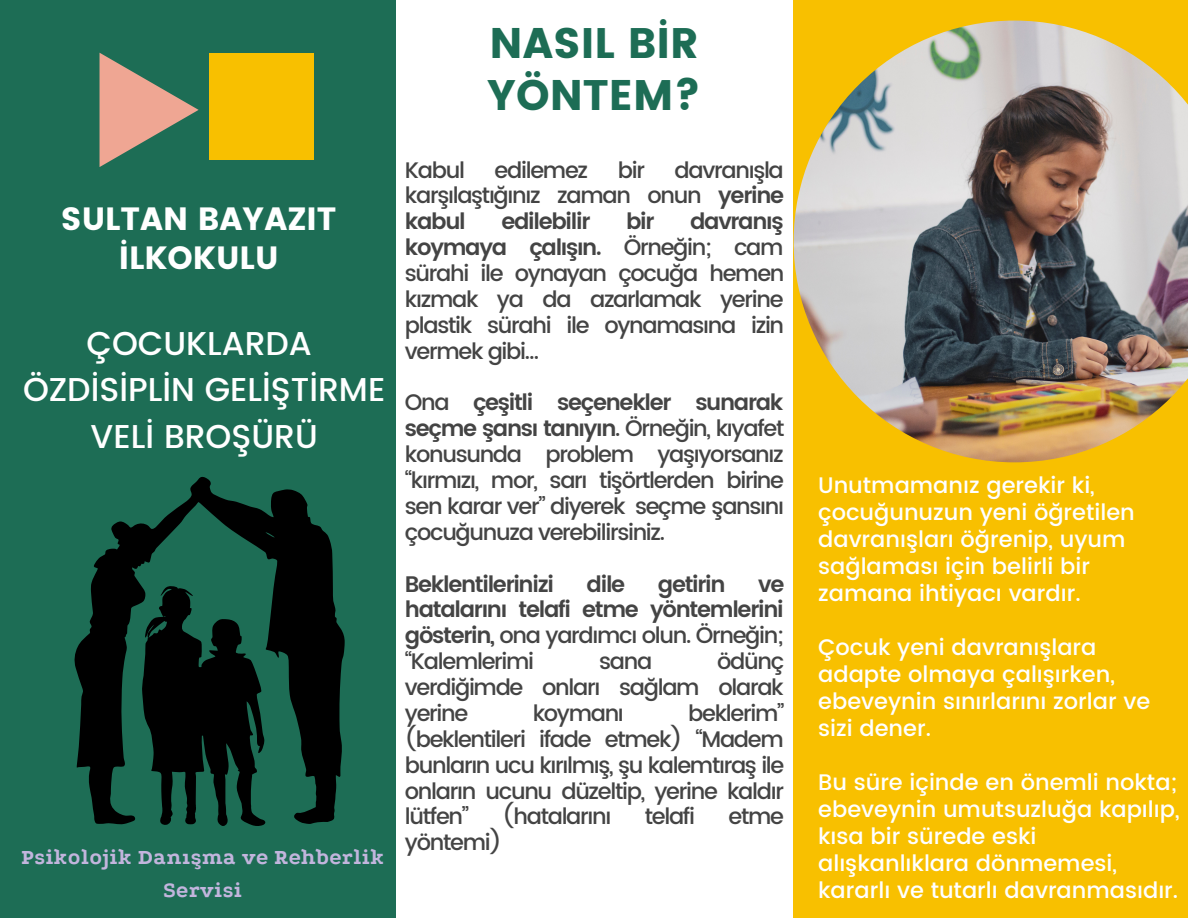
<style>
.page{position:relative;width:1188px;height:918px;background:#fff}
.page>*{position:absolute;margin:0;border:0;box-sizing:border-box;transform-origin:0 0}
.t1{font:42.6px/52.2px "Poppins";color:#1d6d55}
.t2{font:500 33px/46.2px "Poppins";color:#fff;text-align:center}
.t3{font:32.1px/39.3px "Poppins";color:#fff;text-align:center}
.t4{font:500 22.5px/25.8px "Poppins";letter-spacing:-.06em;color:#444;text-align:justify}
.t5{font:500 22.5px/27px "Poppins";color:#fff}
.t6{font:600 22.5px/25.8px "Poppins";letter-spacing:-.06em;color:#444;text-align:justify}
.t7{font:800 22.5px/32.7px "Podkova";letter-spacing:.02em;color:#c2b5dd;text-align:center}
.s1{font-weight:600}
.s2{font-weight:500}
</style>
<div class="page">
<div style="left:0;top:0;width:396px;height:918px;background:#1d6d55"></div>
<div style="left:794px;top:0;width:394px;height:918px;background:#f8c000"></div>
<div style="left:209px;top:53px;width:105px;height:106px;background:#f8c000"></div>
<svg style="left:100px;top:53px;width:99px;height:114px"></svg>
<img style="left:794px;top:21px;width:394px;height:441px">
<svg style="left:74px;top:477px;width:271px;height:348px;fill:#010403"></svg>
<h3 class="t3" style="left:61px;top:199px;width:277px">SULTAN BAYAZIT<br>İLKOKULU</h3>
<h2 class="t2" style="left:23px;top:321px;width:364px">ÇOCUKLARDA<br>ÖZDİSİPLİN GELİŞTİRME<br>VELİ BROŞÜRÜ</h2>
<p class="t7" style="left:21px;top:841px;width:364px">Psikolojik Danışma ve Rehberlik<br>Servisi</p>
<h1 class="t1" style="left:487px;top:17px;width:216px">NASIL BİR<br>YÖNTEM?</h1>
<p class="t4" style="left:405px;top:157px;width:62px">Kabul</p>
<p class="t4" style="left:495px;top:157px;width:95px">edilemez</p>
<p class="t4" style="left:618px;top:157px;width:29px">bir</p>
<p class="t4" style="left:405px;top:157px;width:381px;text-indent:270px">davranışla karşılaştığınız zaman onun <span class="s1">yerine kabul</span></p>
<p class="t6" style="left:501px;top:209px;width:90px">edilebilir</p>
<p class="t6" style="left:626px;top:209px;width:30px">bir</p>
<p class="t4" style="left:405px;top:209px;width:381px;text-indent:285px"><span class="s1">davranış koymaya çalışın.</span> Örneğin; cam sürahi ile oynayan çocuğa hemen kızmak ya da azarlamak yerine plastik sürahi ile oynamasına izin vermek gibi…</p>
<p class="t4" style="left:405px;top:390px;width:381px">Ona <span class="s1">çeşitli seçenekler sunarak seçme şansı tanıyın</span>. Örneğin, kıyafet konusunda problem yaşıyorsanız “kırmızı, mor, sarı tişörtlerden birine sen karar ver” diyerek seçme şansını çocuğunuza verebilirsiniz.</p>
<p class="t6" style="left:405px;top:571px;width:151px">Beklentilerinizi</p>
<p class="t6" style="left:587px;top:571px;width:40px">dile</p>
<p class="t6" style="left:658px;top:571px;width:69px">getirin</p>
<p class="t6" style="left:405px;top:571px;width:381px;text-indent:353px">ve hatalarını telafi etme yöntemlerini gösterin, <span class="s2">ona yardımcı olun. Örneğin; “Kalemlerimi</span></p>
<p class="t4" style="left:405px;top:649px;width:381px;text-indent:312px">ödünç verdiğimde onları sağlam olarak yerine</p>
<p class="t4" style="left:599px;top:649px;width:55px">sana</p>
<p class="t4" style="left:405px;top:700px;width:381px;text-indent:283px">beklerim” (beklentileri ifade etmek) “Madem bunların ucu kırılmış, şu kalemtıraş ile onların ucunu düzeltip, yerine kaldır lütfen”</p>
<p class="t4" style="left:533px;top:700px;width:93px">koymanı</p>
<p class="t4" style="left:503px;top:804px;width:110px">(hatalarını</p>
<p class="t4" style="left:645px;top:804px;width:52px">telafi</p>
<p class="t4" style="left:728px;top:804px;width:57px">etme</p>
<p class="t4" style="left:405px;top:830px;width:98px">yöntemi)</p>
<p class="t5" style="left:818px;top:472px;width:318px">Unutmamanız gerekir ki, çocuğunuzun yeni öğretilen davranışları öğrenip, uyum sağlaması için belirli bir zamana ihtiyacı vardır.</p>
<p class="t5" style="left:818px;top:634px;width:334px">Çocuk yeni davranışlara adapte olmaya çalışırken, ebeveynin sınırlarını zorlar ve sizi dener.</p>
<p class="t5" style="left:818px;top:769px;width:363px">Bu süre içinde en önemli nokta; ebeveynin umutsuzluğa kapılıp, kısa bir sürede eski alışkanlıklara dönmemesi, kararlı ve tutarlı davranmasıdır.</p>
</div>
